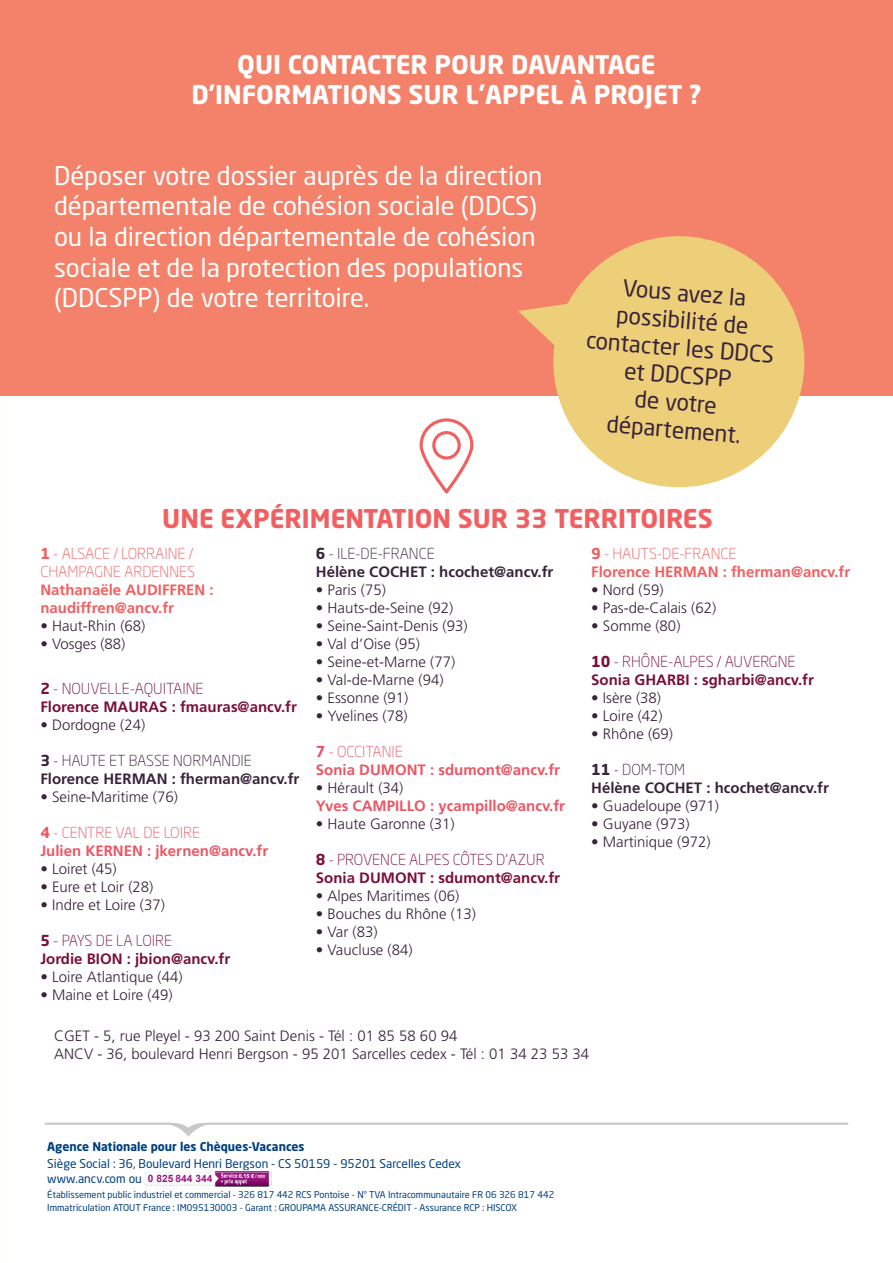
<style>
.page{position:relative;width:893px;height:1263px;background:#fff}
.page>*{position:absolute;margin:0;border:0;box-sizing:border-box;transform-origin:0 0}
.t1{font:25.5px/30.6px "Neo Sans Std";color:#fff}
.t2{font:700 25.5px/30.6px "Neo Sans Std";color:#fff;text-align:center}
.t3{font:700 25.5px "Neo Sans Std";color:#f15f60}
.t4{font:22.8px/27.5px "Neo Sans Std";color:#38233b;text-align:center}
.t5{font:300 15px/18px "Frutiger LT Std";color:#38233b}
.t6{font:700 15px "Frutiger LT Std";color:#7a1039}
.t7{font:700 15px "Frutiger LT Std";color:#38233b}
.t8{font:700 15px "Frutiger LT Std";color:#ed5564}
.t9{font:300 15px "Neo Sans Std";color:#7a1039}
.t10{font:700 15px/18px "Frutiger LT Std";color:#f15f60}
.t11{font:300 15px/18px "Neo Sans Std";color:#f15f60}
.t12{font:300 15px "Neo Sans Std";color:#38233b}
.t13{font:300 15px "Neo Sans Std";color:#ed5564}
.t14{font:12px/14.7px "Neo Sans Std";color:#014081}
.t15{font:700 12px "Neo Sans Std";color:#014081}
.t16{font:9.3px/13.4px "Neo Sans Std";color:#014081}
.t17{font:700 5.55px "Arial";color:#fff}
.s1{font-weight:700}
.s2{font-family:"Arial";font-weight:700;font-size:10.2px;color:#9c1881}
</style>
<div class="page">
<div style="left:0;top:0;width:893px;height:395px;background:#f4826a"></div>
<svg style="left:518px;top:236px;width:301px;height:252px;fill:#eccf78"></svg>
<svg style="left:420px;top:418px;width:53px;height:75px"></svg>
<img style="left:145px;top:1172px;width:127px;height:13px">
<img style="left:214px;top:1171px;width:56px;height:16px">
<img style="left:214px;top:1172px;width:56px;height:13px">
<svg style="left:216px;top:1171px;width:53px;height:15px"></svg>
<svg style="left:45px;top:1123px;width:803px;height:14px"></svg>
<h1 class="t2" style="left:191px;top:48px;width:512px">QUI CONTACTER POUR DAVANTAGE<br>D'INFORMATIONS SUR L’APPEL À PROJET ?</h1>
<h1 class="t1" style="left:54px;top:160px;width:490px">Déposer votre dossier auprès de la direction départementale de cohésion sociale (DDCS) ou la direction départementale de cohésion sociale et de la protection des populations (DDCSPP) de votre territoire.</h1>
<h2 class="t4" style="left:593px;top:271px;width:190px;rotate:5deg">Vous avez la possibilité de contacter les DDCS et DDCSPP<br>de votre département.</h2>
<h1 class="t3" style="left:162px;top:502px;width:552px">UNE EXPÉRIMENTATION SUR 33 TERRITOIRES</h1>
<p class="t11" style="left:40px;top:545px;width:156px"><span class="s1">1</span> - ALSACE / LORRAINE /<br>CHAMPAGNE ARDENNES</p>
<p class="t10" style="left:40px;top:581px;width:175px">Nathanaële AUDIFFREN : naudiffren@ancv.fr</p>
<p class="t5" style="left:40px;top:617px;width:107px">• Haut-Rhin (68)</p>
<p class="t5" style="left:40px;top:635px;width:87px">• Vosges (88)</p>
<p class="t9" style="left:40px;top:679px;width:165px"><span class="s1">2</span> - NOUVELLE-AQUITAINE</p>
<p class="t6" style="left:40px;top:698px;width:258px">Florence MAURAS : fmauras@ancv.fr</p>
<p class="t5" style="left:40px;top:716px;width:106px">• Dordogne (24)</p>
<p class="t12" style="left:40px;top:751px;width:213px"><span class="s1">3</span> - HAUTE ET BASSE NORMANDIE</p>
<p class="t7" style="left:40px;top:770px;width:260px">Florence HERMAN : fherman@ancv.fr</p>
<p class="t5" style="left:40px;top:788px;width:139px">• Seine-Maritime (76)</p>
<p class="t13" style="left:40px;top:823px;width:161px"><span class="s1">4</span> - CENTRE VAL DE LOIRE</p>
<p class="t8" style="left:40px;top:842px;width:229px">Julien KERNEN : jkernen@ancv.fr</p>
<p class="t5" style="left:40px;top:860px;width:78px">• Loiret (45)</p>
<p class="t5" style="left:40px;top:878px;width:115px">• Eure et Loir (28)</p>
<p class="t5" style="left:40px;top:896px;width:126px">• Indre et Loire (37)</p>
<p class="t9" style="left:40px;top:931px;width:133px"><span class="s1">5</span> - PAYS DE LA LOIRE</p>
<p class="t6" style="left:40px;top:950px;width:191px">Jordie BION : jbion@ancv.fr</p>
<p class="t5" style="left:40px;top:968px;width:144px">• Loire Atlantique (44)</p>
<p class="t5" style="left:40px;top:986px;width:134px">• Maine et Loire (49)</p>
<p class="t12" style="left:316px;top:545px;width:120px"><span class="s1">6</span> - ILE-DE-FRANCE</p>
<p class="t7" style="left:316px;top:563px;width:239px">Hélène COCHET : hcochet@ancv.fr</p>
<p class="t5" style="left:316px;top:581px;width:72px">• Paris (75)</p>
<p class="t5" style="left:316px;top:599px;width:139px">• Hauts-de-Seine (92)</p>
<p class="t5" style="left:316px;top:617px;width:153px">• Seine-Saint-Denis (93)</p>
<p class="t5" style="left:316px;top:635px;width:106px">• Val d’Oise (95)</p>
<p class="t5" style="left:316px;top:653px;width:141px">• Seine-et-Marne (77)</p>
<p class="t5" style="left:316px;top:671px;width:129px">• Val-de-Marne (94)</p>
<p class="t5" style="left:316px;top:689px;width:94px">• Essonne (91)</p>
<p class="t5" style="left:316px;top:707px;width:93px">• Yvelines (78)</p>
<p class="t13" style="left:316px;top:743px;width:89px"><span class="s1">7</span> - OCCITANIE</p>
<p class="t8" style="left:316px;top:761px;width:246px">Sonia DUMONT : sdumont@ancv.fr</p>
<p class="t5" style="left:316px;top:779px;width:89px">• Hérault (34)</p>
<p class="t8" style="left:316px;top:797px;width:251px">Yves CAMPILLO : ycampillo@ancv.fr</p>
<p class="t5" style="left:316px;top:815px;width:140px">• Haute Garonne (31)</p>
<p class="t9" style="left:316px;top:851px;width:230px"><span class="s1">8</span> - PROVENCE ALPES CÔTES D’AZUR</p>
<p class="t6" style="left:316px;top:869px;width:246px">Sonia DUMONT : sdumont@ancv.fr</p>
<p class="t5" style="left:316px;top:887px;width:145px">• Alpes Maritimes (06)</p>
<p class="t5" style="left:316px;top:905px;width:162px">• Bouches du Rhône (13)</p>
<p class="t5" style="left:316px;top:923px;width:63px">• Var (83)</p>
<p class="t5" style="left:316px;top:941px;width:98px">• Vaucluse (84)</p>
<p class="t11" style="left:591px;top:545px;width:147px"><span class="s1">9</span> - HAUTS-DE-FRANCE</p>
<p class="t10" style="left:591px;top:563px;width:260px">Florence HERMAN : fherman@ancv.fr</p>
<p class="t5" style="left:591px;top:581px;width:74px">• Nord (59)</p>
<p class="t5" style="left:591px;top:599px;width:127px">• Pas-de-Calais (62)</p>
<p class="t5" style="left:591px;top:617px;width:91px">• Somme (80)</p>
<p class="t9" style="left:591px;top:653px;width:206px"><span class="s1">10</span> - RHÔNE-ALPES / AUVERGNE</p>
<p class="t6" style="left:591px;top:671px;width:224px">Sonia GHARBI : sgharbi@ancv.fr</p>
<p class="t5" style="left:591px;top:689px;width:71px">• Isère (38)</p>
<p class="t5" style="left:591px;top:707px;width:73px">• Loire (42)</p>
<p class="t5" style="left:591px;top:725px;width:83px">• Rhône (69)</p>
<p class="t12" style="left:591px;top:761px;width:95px"><span class="s1">11</span> - DOM-TOM</p>
<p class="t7" style="left:591px;top:779px;width:239px">Hélène COCHET : hcochet@ancv.fr</p>
<p class="t5" style="left:591px;top:797px;width:129px">• Guadeloupe (971)</p>
<p class="t5" style="left:591px;top:815px;width:100px">• Guyane (973)</p>
<p class="t5" style="left:591px;top:833px;width:121px">• Martinique (972)</p>
<p class="t5" style="left:54px;top:1027px;width:537px">CGET - 5, rue Pleyel - 93 200 Saint Denis - Tél : 01 85 58 60 94<br>ANCV - 36, boulevard Henri Bergson - 95 201 Sarcelles cedex - Tél : 01 34 23 53 34</p>
<p class="t15" style="left:47px;top:1139px;width:259px">Agence Nationale pour les Chèques-Vacances</p>
<p class="t14" style="left:47px;top:1156px;width:415px">Siège Social : 36, Boulevard Henri Bergson - CS 50159 - 95201 Sarcelles Cedex www.ancv.com ou <span class="s2">0 825 844 344</span></p>
<p class="t17" style="left:239px;top:1172px;width:28px">0,15 € / min</p>
<p class="t16" style="left:47px;top:1188px;width:508px">Établissement public industriel et commercial - 326 817 442 RCS Pontoise - N° TVA Intracommunautaire FR 06 326 817 442<br>Immatriculation ATOUT France : IM095130003 - Garant : GROUPAMA ASSURANCE-CRÉDIT - Assurance RCP : HISCOX</p>
</div>
